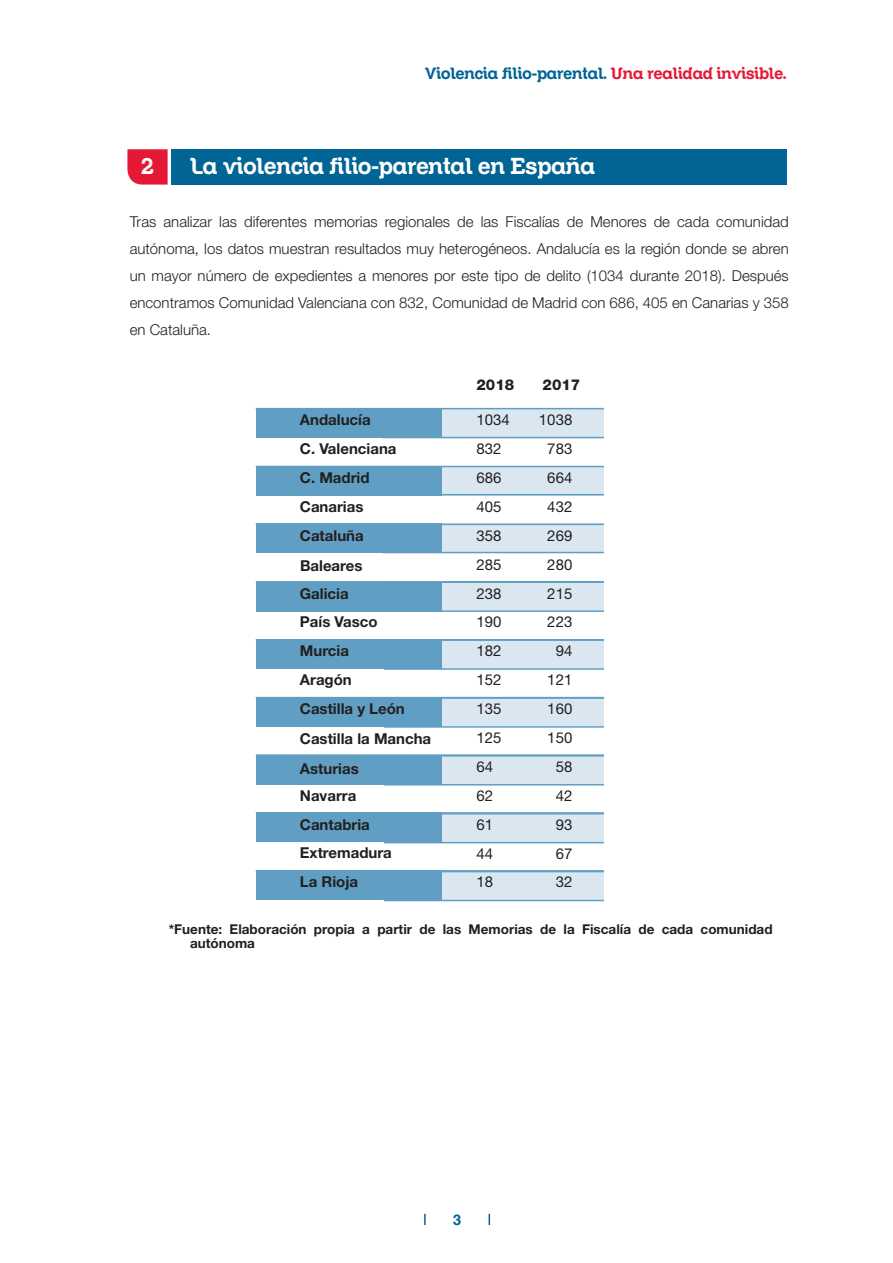
<style>
.page{position:relative;width:893px;height:1263px;background:#fff}
.page>*{position:absolute;margin:0;border:0;box-sizing:border-box;transform-origin:0 0}
.t1{font:22.5px "Zil Semi Slab";color:#fff}
.t2{font:15.9px "Zil Semi Slab";color:#006494}
.t3{font:300 15px/27px "Helvetica Neue LT Std";color:#231f20;text-align:justify}
.t4{font:700 15px/28.8px "Helvetica Neue LT Std";color:#231f20}
.t5{font:15px "Helvetica Neue LT Std";color:#231f20}
.t6{font:800 15px "Helvetica Neue LT Std";color:#231f20}
.t7{font:15px "Zil Semi Slab";color:#006494}
.t8{font:700 13.5px/13.5px "Helvetica Neue LT Std";color:#231f20}
.s1{color:#e51836}
</style>
<div class="page">
<svg style="left:424px;top:1214px;width:2px;height:11px"></svg>
<div style="left:171px;top:149px;width:615px;height:36px;background:#006494"></div>
<svg style="left:127px;top:149px;width:41px;height:36px"></svg>
<div style="left:384px;top:409px;width:220px;height:29px;background:#dae7f1"></div>
<div style="left:384px;top:466px;width:220px;height:29px;background:#dae7f1"></div>
<div style="left:384px;top:524px;width:220px;height:29px;background:#dae7f1"></div>
<div style="left:384px;top:581px;width:220px;height:30px;background:#dae7f1"></div>
<div style="left:384px;top:639px;width:220px;height:30px;background:#dae7f1"></div>
<div style="left:384px;top:697px;width:220px;height:30px;background:#dae7f1"></div>
<div style="left:384px;top:755px;width:220px;height:30px;background:#dae7f1"></div>
<div style="left:384px;top:813px;width:220px;height:30px;background:#dae7f1"></div>
<div style="left:384px;top:871px;width:220px;height:29px;background:#dae7f1"></div>
<div style="left:256px;top:409px;width:186px;height:29px;background:#609fc3"></div>
<div style="left:256px;top:466px;width:186px;height:29px;background:#609fc3"></div>
<div style="left:256px;top:524px;width:186px;height:29px;background:#609fc3"></div>
<hr style="left:256px;top:408px;width:348px;height:1px;background:#609fc3">
<hr style="left:383px;top:437px;width:221px;height:1px;background:#609fc3">
<hr style="left:256px;top:466px;width:348px;height:1px;background:#609fc3">
<hr style="left:383px;top:494px;width:221px;height:1px;background:#609fc3">
<hr style="left:256px;top:524px;width:348px;height:1px;background:#609fc3">
<hr style="left:383px;top:552px;width:221px;height:1px;background:#609fc3">
<hr style="left:384px;top:610px;width:220px;height:2px;background:#609fc3">
<hr style="left:384px;top:639px;width:220px;height:2px;background:#609fc3">
<hr style="left:384px;top:668px;width:220px;height:2px;background:#609fc3">
<hr style="left:384px;top:697px;width:220px;height:2px;background:#609fc3">
<hr style="left:384px;top:726px;width:220px;height:2px;background:#609fc3">
<hr style="left:384px;top:755px;width:220px;height:2px;background:#609fc3">
<hr style="left:384px;top:784px;width:220px;height:1px;background:#609fc3">
<hr style="left:384px;top:842px;width:220px;height:1px;background:#609fc3">
<hr style="left:384px;top:871px;width:220px;height:1px;background:#609fc3">
<hr style="left:384px;top:900px;width:220px;height:1px;background:#609fc3">
<div style="left:256px;top:582px;width:186px;height:29px;background:#609fc3"></div>
<div style="left:256px;top:639px;width:186px;height:30px;background:#609fc3"></div>
<div style="left:256px;top:697px;width:186px;height:29px;background:#609fc3"></div>
<hr style="left:256px;top:581px;width:348px;height:2px;background:#609fc3">
<div style="left:256px;top:755px;width:186px;height:30px;background:#609fc3"></div>
<div style="left:256px;top:812px;width:186px;height:30px;background:#609fc3"></div>
<div style="left:256px;top:870px;width:186px;height:30px;background:#609fc3"></div>
<hr style="left:256px;top:754px;width:348px;height:2px;background:#609fc3">
<hr style="left:256px;top:812px;width:348px;height:2px;background:#609fc3">
<hr style="left:256px;top:870px;width:348px;height:1px;background:#609fc3">
<p class="t2" style="left:425px;top:63px;width:363px">Violencia filio-parental. <span class="s1">Una realidad invisible.</span></p>
<h1 class="t1" style="left:141px;top:153px;width:14px">2</h1>
<h1 class="t1" style="left:190px;top:152px;width:406px">La violencia filio-parental en España</h1>
<p class="t3" style="left:130px;top:208px;width:661px">Tras analizar las diferentes memorias regionales de las Fiscalías de Menores de cada comunidad autónoma, los datos muestran resultados muy heterogéneos. Andalucía es la región donde se abren un mayor número de expedientes a menores por este tipo de delito (1034 durante 2018). Después encontramos Comunidad Valenciana con 832, Comunidad de Madrid con 686, 405 en Canarias y 358 en Cataluña.</p>
<p class="t4" style="left:300px;top:405px;width:98px">Andalucía<br>C. Valenciana<br>C. Madrid<br>Canarias<br>Cataluña</p>
<p class="t4" style="left:300px;top:551px;width:64px">Baleares</p>
<p class="t4" style="left:300px;top:578px;width:106px">Galicia<br>País Vasco<br>Murcia<br>Aragón<br>Castilla y León</p>
<p class="t4" style="left:300px;top:724px;width:133px">Castilla la Mancha</p>
<p class="t4" style="left:300px;top:754px;width:60px">Asturias</p>
<p class="t4" style="left:300px;top:780px;width:93px">Navarra<br>Cantabria<br>Extremadura<br>La Rioja</p>
<p class="t6" style="left:476px;top:375px;width:39px">2018</p>
<p class="t6" style="left:543px;top:375px;width:39px">2017</p>
<p class="t5" style="left:476px;top:411px;width:35px">1034</p>
<p class="t5" style="left:539px;top:411px;width:35px">1038</p>
<p class="t5" style="left:476px;top:440px;width:27px">832</p>
<p class="t5" style="left:547px;top:440px;width:27px">783</p>
<p class="t5" style="left:476px;top:469px;width:27px">686</p>
<p class="t5" style="left:547px;top:469px;width:27px">664</p>
<p class="t5" style="left:476px;top:498px;width:27px">405</p>
<p class="t5" style="left:547px;top:498px;width:27px">432</p>
<p class="t5" style="left:476px;top:526px;width:27px">358</p>
<p class="t5" style="left:547px;top:526px;width:27px">269</p>
<p class="t5" style="left:476px;top:555px;width:27px">285</p>
<p class="t5" style="left:547px;top:555px;width:27px">280</p>
<p class="t5" style="left:476px;top:584px;width:27px">238</p>
<p class="t5" style="left:547px;top:584px;width:27px">215</p>
<p class="t5" style="left:476px;top:613px;width:27px">190</p>
<p class="t5" style="left:547px;top:613px;width:27px">223</p>
<p class="t5" style="left:476px;top:642px;width:27px">182</p>
<p class="t5" style="left:556px;top:642px;width:18px">94</p>
<p class="t5" style="left:476px;top:671px;width:27px">152</p>
<p class="t5" style="left:547px;top:671px;width:27px">121</p>
<p class="t5" style="left:476px;top:700px;width:27px">135</p>
<p class="t5" style="left:547px;top:700px;width:27px">160</p>
<p class="t5" style="left:476px;top:729px;width:27px">125</p>
<p class="t5" style="left:547px;top:729px;width:27px">150</p>
<p class="t5" style="left:476px;top:757px;width:18px">64</p>
<p class="t5" style="left:556px;top:757px;width:18px">58</p>
<p class="t5" style="left:476px;top:786px;width:18px">62</p>
<p class="t5" style="left:556px;top:786px;width:18px">42</p>
<p class="t5" style="left:476px;top:815px;width:18px">61</p>
<p class="t5" style="left:556px;top:815px;width:18px">93</p>
<p class="t5" style="left:476px;top:844px;width:18px">44</p>
<p class="t5" style="left:556px;top:844px;width:18px">67</p>
<p class="t5" style="left:476px;top:873px;width:18px">18</p>
<p class="t5" style="left:556px;top:873px;width:18px">32</p>
<p class="t8" style="left:190px;top:922px;width:584px;text-indent:-21px">*Fuente: Elaboración propia a partir de las Memorias de la Fiscalía de cada comunidad autónoma</p>
<p class="t7" style="left:453px;top:1210px;width:9px">3</p>
</div>
